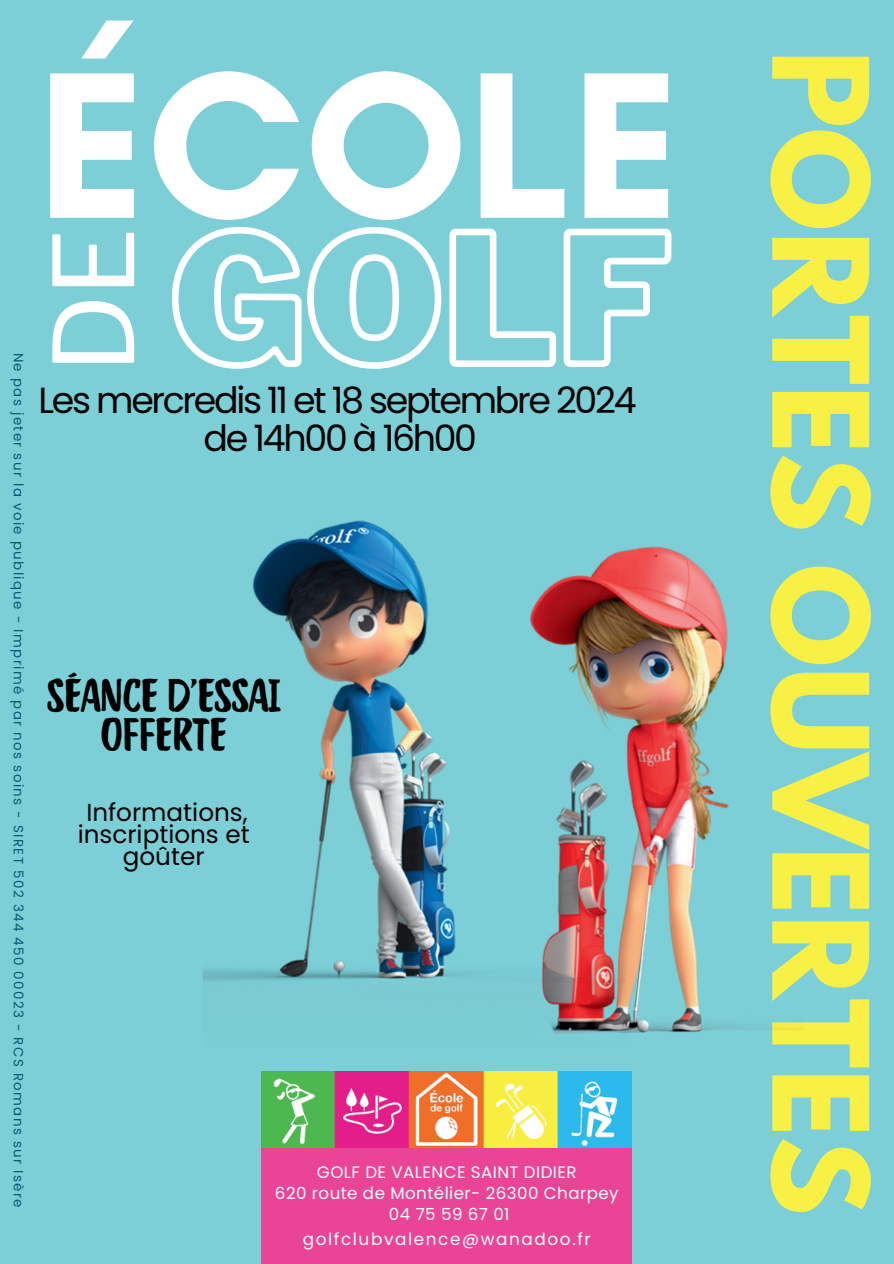
<style>
.page{position:relative;width:894px;height:1264px;background:#fff}
.page>*{position:absolute;margin:0;border:0;box-sizing:border-box;transform-origin:0 0}
.t1{font:700 212.25px "Glacial Indifference";color:#fff}
.t2{font:700 117.3px "League Spartan";color:#f8f044}
.t3{font:110.25px "Libre Franklin";color:#fff}
.t4{font:44.7px/38.2px "Quotes Caps";color:#000;text-align:center}
.t5{font:36.3px/38.1px "Poppins";letter-spacing:-.065em;color:#000;text-align:center}
.t6{font:24.6px/21.9px "Poppins";color:#000;text-align:center}
.t7{font:16.8px "Poppins";letter-spacing:.095em;color:#fff}
.t8{font:16.65px/21px "Poppins";letter-spacing:.025em;color:#fff;text-align:center}
.t9{font:13.35px "Poppins";letter-spacing:.1em;color:#0d5773}
</style>
<div class="page">
<div style="left:0;top:0;width:893px;height:1263px;background:#7ccfd6"></div>
<img style="left:261px;top:1071px;width:370px;height:76px">
<div style="left:261px;top:1148px;width:371px;height:115px;background:#e94495"></div>
<svg style="left:171px;top:226px;width:501px;height:143px"></svg>
<img style="left:203px;top:520px;width:599px;height:514px">
<p class="t9" style="left:26px;top:352px;width:856px;rotate:90deg">Ne pas jeter sur la voie publique - Imprimé par nos soins - SIRET 502 344 450 00023 - RCS Romans sur Isère</p>
<h1 class="t1" style="left:37px;top:14px;width:644px">ÉCOLE</h1>
<h3 class="t3" style="left:28px;top:373px;width:147px;rotate:-90deg">DE</h3>
<h3 class="t5" style="left:38px;top:381px;width:599px">Les mercredis 11 et 18 septembre 2024 de 14h00 à 16h00</h3>
<h3 class="t4" style="left:47px;top:676px;width:235px">SÉANCE D'ESSAI<br>OFFERTE</h3>
<h3 class="t6" style="left:78px;top:801px;width:173px">Informations, inscriptions et goûter</h3>
<p class="t8" style="left:275px;top:1161px;width:345px">GOLF DE VALENCE SAINT DIDIER<br>620 route de Montélier- 26300 Charpey<br>04 75 59 67 01</p>
<p class="t7" style="left:303px;top:1229px;width:289px">golfclubvalence@wanadoo.fr</p>
<h2 class="t2" style="left:911px;top:50px;width:1167px;rotate:90deg">PORTES OUVERTES</h2>
</div>
